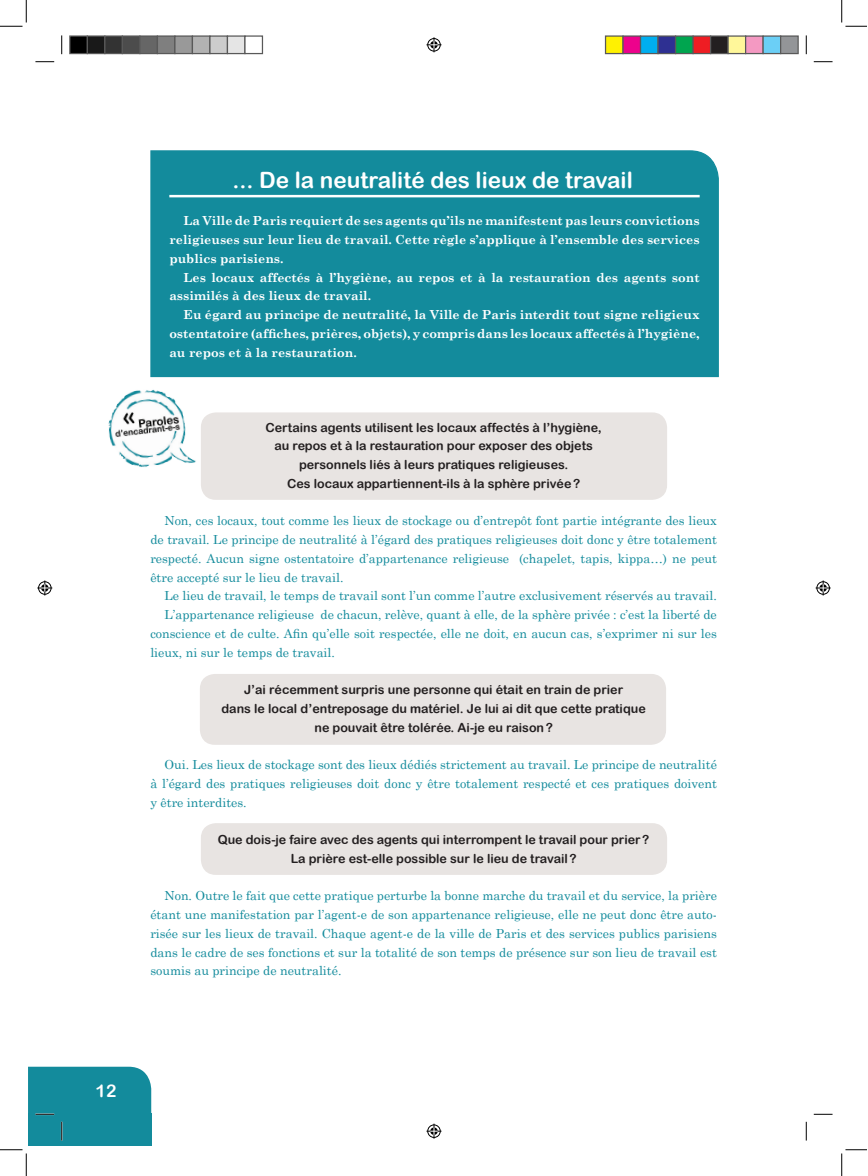
<style>
.page{position:relative;width:868px;height:1176px;background:#fff}
.page>*{position:absolute;margin:0;border:0;box-sizing:border-box;transform-origin:0 0}
.t1{font:22.5px "Arial Rounded MT Bold";color:#fff}
.t2{font:17.5px "Arial Rounded MT Bold";color:#fff}
.t3{font:12.5px/18.8px "Century Schoolbook";color:#138b9c;text-align:justify}
.t4{font:12.5px/18.8px "Arial Rounded MT Bold";color:#231f20;text-align:center}
.t5{font:700 12.5px/18.8px "Century Schoolbook";color:#fff;text-align:justify}
</style>
<div class="page">
<div style="left:28px;top:1113px;width:123px;height:33px;background:#138b9c"></div>
<div style="left:201px;top:823px;width:466px;height:52px;background:#e8e4e2;border-radius:15px"></div>
<div style="left:200px;top:674px;width:466px;height:71px;background:#e8e4e2;border-radius:15px"></div>
<div style="left:201px;top:412px;width:466px;height:88px;background:#e8e4e2;border-radius:15px"></div>
<div style="left:150px;top:150px;width:569px;height:228px;background:#138b9c"></div>
<img style="left:108px;top:389px;width:88px;height:78px">
<svg style="left:35px;top:61px;width:19px;height:1px"></svg>
<svg style="left:813px;top:61px;width:19px;height:1px"></svg>
<div style="left:28px;top:1066px;width:123px;height:49px;background:#138b9c"></div>
<svg style="left:813px;top:1113px;width:19px;height:2px"></svg>
<svg style="left:61px;top:35px;width:1px;height:19px"></svg>
<svg style="left:61px;top:1122px;width:1px;height:18px"></svg>
<svg style="left:805px;top:35px;width:2px;height:19px"></svg>
<svg style="left:805px;top:1122px;width:2px;height:18px"></svg>
<svg style="left:0;top:1px;width:27px;height:26px"></svg>
<svg style="left:0;top:1149px;width:27px;height:27px"></svg>
<svg style="left:841px;top:1px;width:25px;height:26px"></svg>
<svg style="left:841px;top:1149px;width:25px;height:27px"></svg>
<svg style="left:426px;top:37px;width:15px;height:15px"></svg>
<svg style="left:426px;top:1123px;width:15px;height:15px"></svg>
<svg style="left:37px;top:580px;width:15px;height:15px"></svg>
<svg style="left:815px;top:580px;width:15px;height:15px"></svg>
<div style="left:70px;top:36px;width:17px;height:18px;background:#000"></div>
<div style="left:69px;top:35px;width:19px;height:19px;border:1px solid #595959"></div>
<div style="left:87px;top:36px;width:18px;height:18px;background:#191919"></div>
<div style="left:87px;top:35px;width:18px;height:19px;border:1px solid #595959"></div>
<div style="left:105px;top:36px;width:17px;height:18px;background:#333"></div>
<div style="left:104px;top:35px;width:19px;height:19px;border:1px solid #595959"></div>
<div style="left:122px;top:36px;width:18px;height:18px;background:#4c4c4c"></div>
<div style="left:122px;top:35px;width:18px;height:19px;border:1px solid #595959"></div>
<div style="left:140px;top:36px;width:17px;height:18px;background:#666"></div>
<div style="left:139px;top:35px;width:19px;height:19px;border:1px solid #595959"></div>
<div style="left:157px;top:36px;width:18px;height:18px;background:#7f7f7f"></div>
<div style="left:157px;top:35px;width:18px;height:19px;border:1px solid #595959"></div>
<div style="left:175px;top:36px;width:17px;height:18px;background:#999"></div>
<div style="left:174px;top:35px;width:19px;height:19px;border:1px solid #595959"></div>
<div style="left:192px;top:36px;width:18px;height:18px;background:#b2b2b2"></div>
<div style="left:192px;top:35px;width:18px;height:19px;border:1px solid #595959"></div>
<div style="left:210px;top:36px;width:17px;height:18px;background:#ccc"></div>
<div style="left:209px;top:35px;width:19px;height:19px;border:1px solid #595959"></div>
<div style="left:227px;top:36px;width:18px;height:18px;background:#e5e5e5"></div>
<div style="left:227px;top:35px;width:18px;height:19px;border:1px solid #595959"></div>
<div style="left:244px;top:35px;width:19px;height:19px;border:1px solid #595959"></div>
<div style="left:605px;top:36px;width:18px;height:18px;background:#fff101"></div>
<div style="left:605px;top:35px;width:18px;height:19px;border:1px solid #595959"></div>
<div style="left:623px;top:36px;width:17px;height:18px;background:#ed028c"></div>
<div style="left:622px;top:35px;width:19px;height:19px;border:1px solid #595959"></div>
<div style="left:640px;top:36px;width:18px;height:18px;background:#00aeef"></div>
<div style="left:640px;top:35px;width:18px;height:19px;border:1px solid #595959"></div>
<div style="left:658px;top:36px;width:17px;height:18px;background:#2e3092"></div>
<div style="left:657px;top:35px;width:19px;height:19px;border:1px solid #595959"></div>
<div style="left:675px;top:36px;width:18px;height:18px;background:#00a54f"></div>
<div style="left:675px;top:35px;width:18px;height:19px;border:1px solid #595959"></div>
<div style="left:693px;top:36px;width:17px;height:18px;background:#ee1d23"></div>
<div style="left:692px;top:35px;width:19px;height:19px;border:1px solid #595959"></div>
<div style="left:710px;top:36px;width:18px;height:18px;background:#231f20"></div>
<div style="left:710px;top:35px;width:18px;height:19px;border:1px solid #595959"></div>
<div style="left:728px;top:36px;width:17px;height:18px;background:#fff79a"></div>
<div style="left:727px;top:35px;width:19px;height:19px;border:1px solid #595959"></div>
<div style="left:745px;top:36px;width:18px;height:18px;background:#f499c2"></div>
<div style="left:745px;top:35px;width:18px;height:19px;border:1px solid #595959"></div>
<div style="left:763px;top:36px;width:17px;height:18px;background:#6bcff6"></div>
<div style="left:762px;top:35px;width:19px;height:19px;border:1px solid #595959"></div>
<div style="left:780px;top:36px;width:18px;height:18px;background:#939598"></div>
<div style="left:780px;top:35px;width:18px;height:19px;border:1px solid #595959"></div>
<h1 class="t1" style="left:232px;top:166px;width:402px">... De la neutralité des lieux de travail</h1>
<p class="t5" style="left:169px;top:211px;width:531px;text-indent:14px">La Ville de Paris requiert de ses agents qu’ils ne manifestent pas leurs convictions religieuses sur leur lieu de travail. Cette règle s’applique à l’ensemble des services publics parisiens.</p>
<p class="t5" style="left:169px;top:267px;width:532px;text-indent:14px">Les locaux affectés à l’hygiène, au repos et à la restauration des agents sont assimilés à des lieux de travail.</p>
<p class="t5" style="left:169px;top:305px;width:531px;text-indent:14px">Eu égard au principe de neutralité, la Ville de Paris interdit tout signe religieux ostentatoire (affiches, prières, objets), y compris dans les locaux affectés à l’hygiène, au repos et à la restauration.</p>
<p class="t4" style="left:265px;top:418px;width:337px">Certains agents utilisent les locaux affectés à l’hygiène, au repos et à la restauration pour exposer des objets personnels liés à leurs pratiques religieuses.<br>Ces locaux appartiennent-ils à la sphère privée?</p>
<p class="t3" style="left:150px;top:511px;width:568px;text-indent:14px">Non, ces locaux, tout comme les lieux de stockage ou d’entrepôt font partie intégrante des lieux de travail. Le principe de neutralité à l’égard des pratiques religieuses doit donc y être totalement respecté. Aucun signe ostentatoire d’appartenance religieuse (chapelet, tapis, kippa…) ne peut être accepté sur le lieu de travail.</p>
<p class="t3" style="left:164px;top:586px;width:554px">Le lieu de travail, le temps de travail sont l’un comme l’autre exclusivement réservés au travail.</p>
<p class="t3" style="left:164px;top:605px;width:554px">L’appartenance religieuse de chacun, relève, quant à elle, de la sphère privée : c’est la liberté de</p>
<p class="t3" style="left:150px;top:624px;width:568px">conscience et de culte. Afin qu’elle soit respectée, elle ne doit, en aucun cas, s’exprimer ni sur les</p>
<p class="t3" style="left:150px;top:642px;width:186px">lieux, ni sur le temps de travail.</p>
<p class="t4" style="left:221px;top:680px;width:426px">J’ai récemment surpris une personne qui était en train de prier<br>dans le local d’entreposage du matériel. Je lui ai dit que cette pratique ne pouvait être tolérée. Ai-je eu raison?</p>
<p class="t3" style="left:150px;top:755px;width:568px;text-indent:14px">Oui. Les lieux de stockage sont des lieux dédiés strictement au travail. Le principe de neutralité à l’égard des pratiques religieuses doit donc y être totalement respecté et ces pratiques doivent y être interdites.</p>
<p class="t4" style="left:218px;top:830px;width:433px">Que dois-je faire avec des agents qui interrompent le travail pour prier?<br>La prière est-elle possible sur le lieu de travail?</p>
<p class="t3" style="left:150px;top:886px;width:568px;text-indent:14px">Non. Outre le fait que cette pratique perturbe la bonne marche du travail et du service, la prière étant une manifestation par l’agent-e de son appartenance religieuse, elle ne peut donc être auto&shy;risée sur les lieux de travail. Chaque agent-e de la ville de Paris et des services publics parisiens dans le cadre de ses fonctions et sur la totalité de son temps de présence sur son lieu de travail est soumis au principe de neutralité.</p>
<h2 class="t2" style="left:96px;top:1081px;width:22px">12</h2>
</div>
